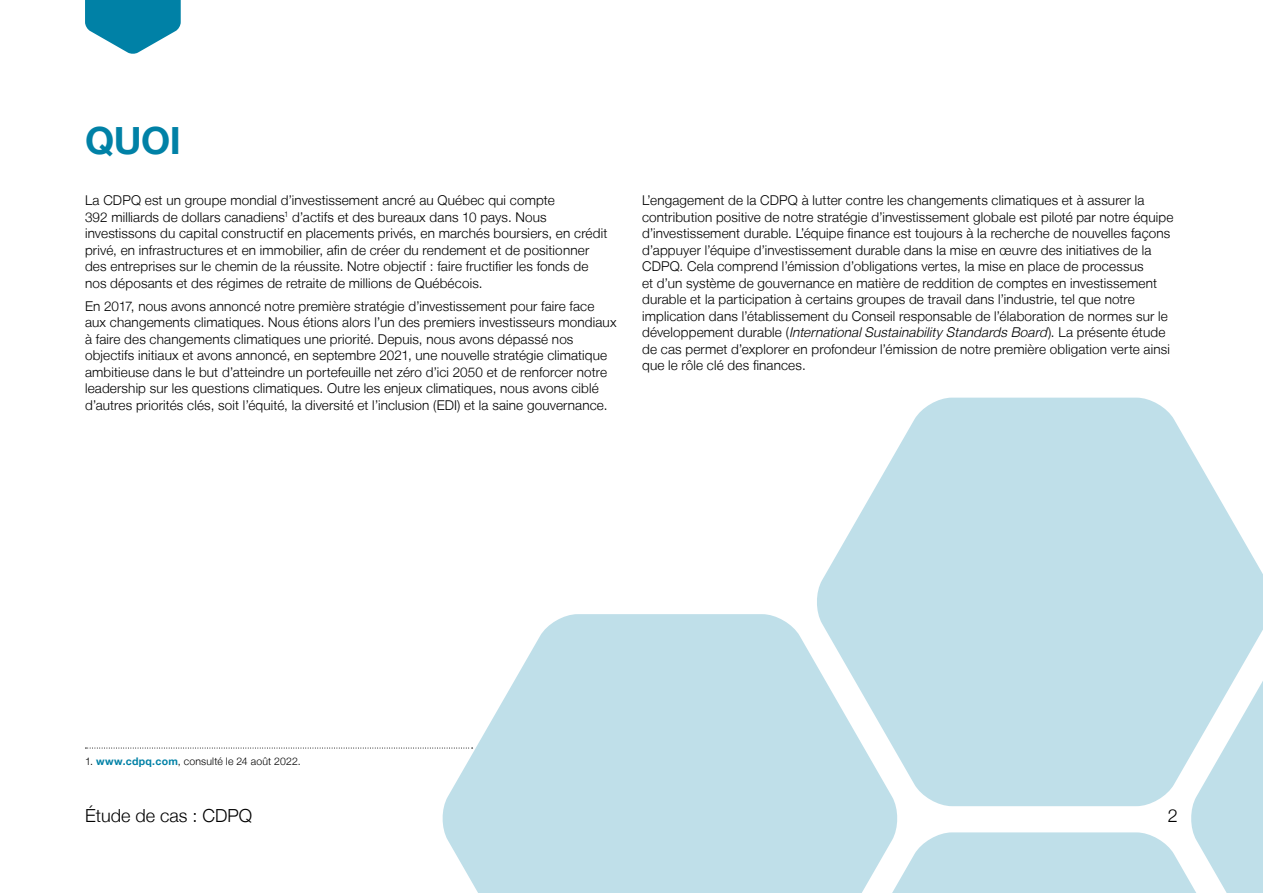
<style>
.page{position:relative;width:1263px;height:893px;background:#fff}
.page>*{position:absolute;margin:0;border:0;box-sizing:border-box;transform-origin:0 0}
.H2_Page_heading{font:700 37.5px "Helvetica Neue LT";color:#0081a6}
.t1{font:300 18px "Helvetica Neue LT";color:#000}
.body{font:300 13.5px/16.5px "Helvetica Neue LT";letter-spacing:.01em;color:#000}
.t2{font:300 10.5px "Helvetica Neue LT";letter-spacing:.02em;color:#000}
.s1{font-style:italic}
.s2{font-weight:700;color:#0081a6}
</style>
<div class="page">
<svg style="left:817px;top:398px;width:446px;height:216px;fill:#bfdfe9"></svg>
<svg style="left:442px;top:614px;width:373px;height:279px;background:#c6e2eb"></svg>
<svg style="left:815px;top:614px;width:448px;height:279px"></svg>
<svg style="left:85px;top:0;width:96px;height:54px"></svg>
<svg style="left:85px;top:748px;width:388px;height:1px"></svg>
<h2 class="H2_Page_heading" style="left:85px;top:118px;width:97px">QUOI</h2>
<p class="body" style="left:85px;top:192px;width:524px">La CDPQ est un groupe mondial d’investissement ancré au Québec qui compte<br>392 milliards de dollars canadiens<sup>1</sup> d’actifs et des bureaux dans 10 pays. Nous investissons du capital constructif en placements privés, en marchés boursiers, en crédit privé, en infrastructures et en immobilier, afin de créer du rendement et de positionner des entreprises sur le chemin de la réussite. Notre objectif : faire fructifier les fonds de nos déposants et des régimes de retraite de millions de Québécois.</p>
<p class="body" style="left:85px;top:297px;width:533px">En 2017, nous avons annoncé notre première stratégie d’investissement pour faire face aux changements climatiques. Nous étions alors l’un des premiers investisseurs mondiaux à faire des changements climatiques une priorité. Depuis, nous avons dépassé nos objectifs initiaux et avons annoncé, en septembre 2021, une nouvelle stratégie climatique ambitieuse dans le but d’atteindre un portefeuille net zéro d’ici 2050 et de renforcer notre leadership sur les questions climatiques. Outre les enjeux climatiques, nous avons ciblé d’autres priorités clés, soit l’équité, la diversité et l’inclusion (EDI) et la saine gouvernance.</p>
<p class="body" style="left:642px;top:192px;width:533px">L’engagement de la CDPQ à lutter contre les changements climatiques et à assurer la contribution positive de notre stratégie d’investissement globale est piloté par notre équipe d’investissement durable. L’équipe finance est toujours à la recherche de nouvelles façons d’appuyer l’équipe d’investissement durable dans la mise en œuvre des initiatives de la CDPQ. Cela comprend l’émission d’obligations vertes, la mise en place de processus<br>et d’un système de gouvernance en matière de reddition de comptes en investissement durable et la participation à certains groupes de travail dans l’industrie, tel que notre implication dans l’établissement du Conseil responsable de l’élaboration de normes sur le d é v e l o p p e m e n t d u r a b l e ( <span class="s1">InternationalSustainability Standards Board</span>) . L a p r é s e n t e é t u d e de cas permet d’explorer en profondeur l’émission de notre première obligation verte ainsi que le rôle clé des finances.</p>
<p class="t2" style="left:85px;top:755px;width:217px">1. <span class="s2">www.cdpq.com</span>, consulté le 24 août 2022.</p>
<h2 class="t1" style="left:85px;top:804px;width:169px">Étude de cas : CDPQ</h2>
<h2 class="t1" style="left:1168px;top:804px;width:12px">2</h2>
</div>
